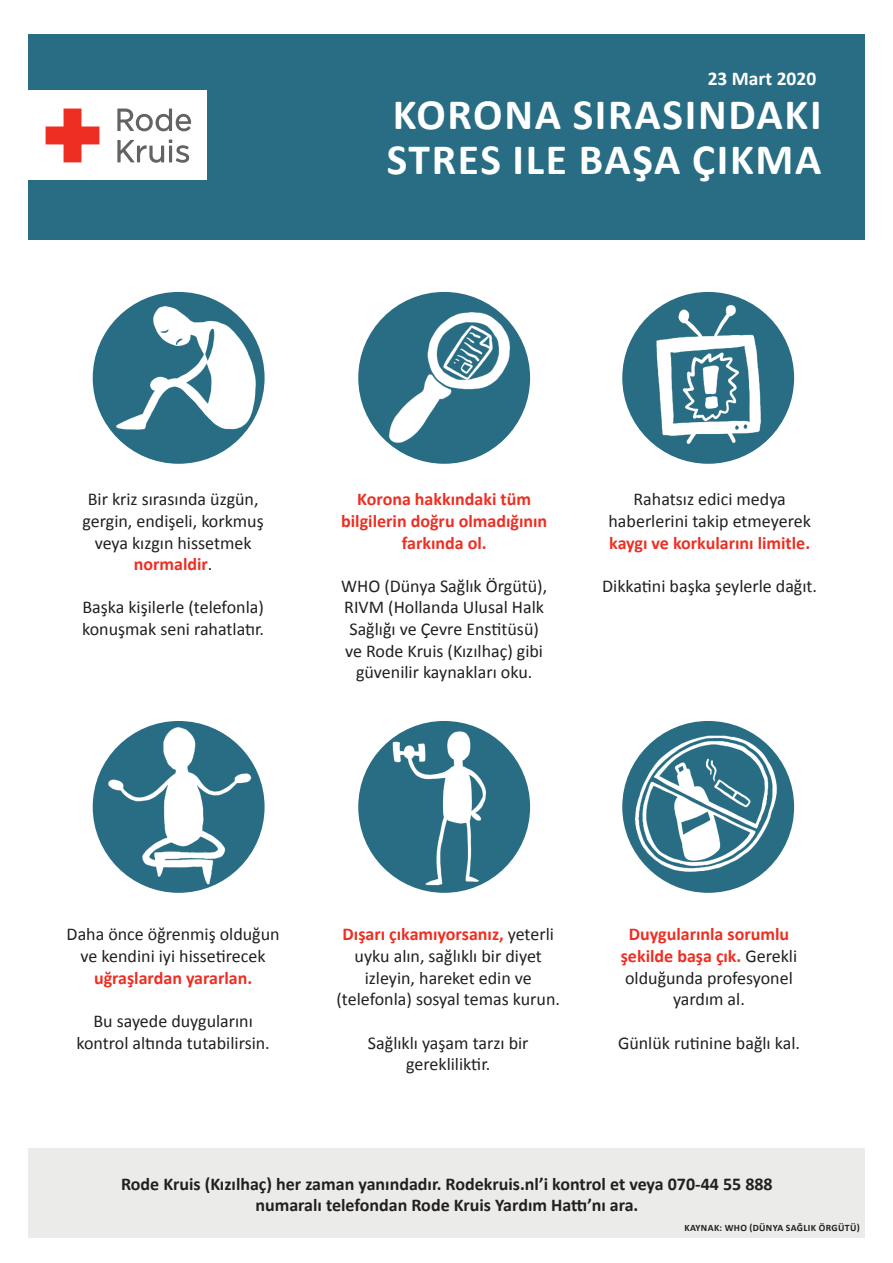
<style>
.page{position:relative;width:893px;height:1263px;background:#fff}
.page>*{position:absolute;margin:0;border:0;box-sizing:border-box;transform-origin:0 0}
.t1{font:700 43.5px/45px "Calibri";letter-spacing:.04em;color:#fff}
.t2{font:700 19.5px "Calibri";color:#fff}
.t3{font:18px/21.6px "Calibri";color:#231f20;text-align:center}
.t4{font:700 18px/21.6px "Calibri";color:#231f20;text-align:center}
.t5{font:700 18px/21.6px "Calibri";color:#ee2e22;text-align:center}
.t6{font:700 9.75px "Calibri";letter-spacing:.04em;color:#231f20}
.s1{font-weight:700;color:#ee2e22}
</style>
<div class="page">
<div style="left:622px;top:292px;width:172px;height:172px;background:#286d84;border-radius:50%"></div>
<div style="left:29px;top:34px;width:836px;height:206px;background:#286d84"></div>
<div style="left:28px;top:91px;width:179px;height:89px;background:#fff"></div>
<svg style="left:46px;top:109px;width:53px;height:53px"></svg>
<svg style="left:117px;top:109px;width:74px;height:22px"></svg>
<svg style="left:117px;top:139px;width:72px;height:24px"></svg>
<img style="left:94px;top:291px;width:698px;height:163px">
<img style="left:94px;top:721px;width:698px;height:167px">
<div style="left:29px;top:1148px;width:836px;height:90px;background:#ebebea"></div>
<p class="t2" style="left:708px;top:67px;width:110px">23 Mart 2020</p>
<h1 class="t1" style="left:387px;top:90px;width:436px">KORONA SIRASINDAKI<br>STRES ILE BAŞA ÇIKMA</h1>
<p class="t3" style="left:83px;top:488px;width:183px">Bir kriz sırasında üzgün, gergin, endişeli, korkmuş veya kızgın hissetmek <span class="s1">normaldir</span>.</p>
<p class="t3" style="left:82px;top:596px;width:184px;text-align:left">Başka kişilerle (telefonla) konuşmak seni rahatlatır.</p>
<p class="t5" style="left:341px;top:488px;width:207px">Korona hakkındaki tüm bilgilerin doğru olmadığının farkında ol.</p>
<p class="t3" style="left:341px;top:574px;width:208px">WHO (Dünya Sağlık Örgütü),<br>RIVM (Hollanda Ulusal Halk<br>Sağlığı ve Çevre Enstitüsü) ve Rode Kruis (Kızılhaç) gibi güvenilir kaynakları oku.</p>
<p class="t3" style="left:608px;top:488px;width:204px">Rahatsız edici medya haberlerini takip etmeyerek</p>
<p class="t5" style="left:609px;top:531px;width:202px">kaygı ve korkularını limitle.</p>
<p class="t3" style="left:602px;top:574px;width:216px">Dikkatini başka şeylerle dağıt.</p>
<p class="t3" style="left:67px;top:923px;width:215px">Daha önce öğrenmiş olduğun ve kendini iyi hissetirecek</p>
<p class="t5" style="left:94px;top:966px;width:160px">uğraşlardan yararlan.</p>
<p class="t3" style="left:76px;top:1009px;width:195px">Bu sayede duygularını kontrol altında tutabilirsin.</p>
<p class="t3" style="left:336px;top:923px;width:225px"><span class="s1">Dışarı çıkamıyorsanız,</span> yeterli uyku alın, sağlıklı bir diyet izleyin, hareket edin ve (telefonla) sosyal temas kurun.</p>
<p class="t3" style="left:368px;top:1031px;width:162px">Sağlıklı yaşam tarzı bir gerekliliktir.</p>
<p class="t3" style="left:621px;top:923px;width:178px"><span class="s1">Duygularınla sorumlu şekilde başa çık.</span> Gerekli olduğunda profesyonel yardım al.</p>
<p class="t3" style="left:618px;top:1031px;width:183px">Günlük rutinine bağlı kal.</p>
<p class="t4" style="left:121px;top:1172px;width:653px">Rode Kruis (Kızılhaç) her zaman yanındadır. Rodekruis.nl’i kontrol et veya 070-44 55 888 numaralı telefondan Rode Kruis Yardım Hattı’nı ara.</p>
<p class="t6" style="left:684px;top:1221px;width:177px">KAYNAK: WHO (DÜNYA SAĞLIK ÖRGÜTÜ)</p>
</div>
